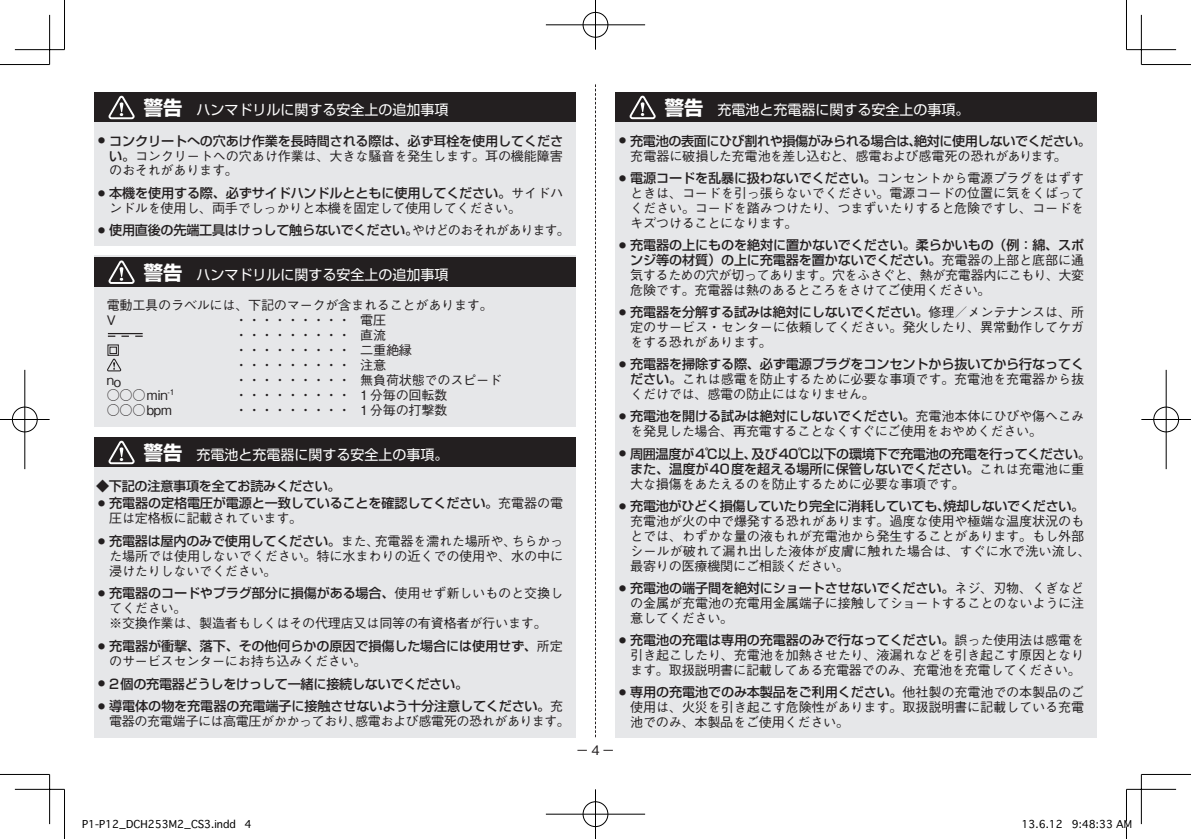
<style>
.page{position:relative;width:1191px;height:839px;background:#fff}
.page>*{position:absolute;margin:0;border:0;box-sizing:border-box;transform-origin:0 0}
.t1{font:14px "Shin Go Pro";color:#fff}
.t2{font:500 13.12px/14.9px "Gothic BBB Pro";letter-spacing:-.02em;color:#231f20}
.t3{font:500 13.12px/14.9px "Shin Go Pro";letter-spacing:-.01em;color:#231f20;text-align:right}
.t4{font:500 13.12px "Shin Go Pro";letter-spacing:-.035em;color:#231f20}
.t5{font:500 13.12px "Gothic BBB Pro";letter-spacing:-.055em;color:#231f20}
.t6{font:10.5px "Osaka";color:#000}
.s1{font-weight:700;font-size:19.25px}
.s2{font-family:"Shin Go Pro"}
.s3{font-family:"Gothic BBB Pro"}
</style>
<div class="page">
<svg style="left:595px;top:84px;width:1px;height:653px"></svg>
<div style="left:94px;top:92px;width:481px;height:154px;background:#e6e7e9"></div>
<div style="left:94px;top:92px;width:481px;height:30px;background:#231f20"></div>
<svg style="left:108px;top:95px;width:27px;height:25px"></svg>
<div style="left:94px;top:255px;width:481px;height:172px;background:#e6e7e9"></div>
<div style="left:94px;top:257px;width:481px;height:29px;background:#231f20"></div>
<svg style="left:108px;top:260px;width:27px;height:24px"></svg>
<hr style="left:108px;top:333px;width:35px;height:1px;background:#231f20">
<svg style="left:108px;top:335px;width:7px;height:2px"></svg>
<svg style="left:121px;top:335px;width:8px;height:2px"></svg>
<svg style="left:135px;top:335px;width:8px;height:2px"></svg>
<div style="left:110px;top:347px;width:7px;height:7px;border:1px solid #231f20"></div>
<div style="left:108px;top:344px;width:11px;height:11px;border:1px solid #231f20"></div>
<svg style="left:107px;top:358px;width:15px;height:13px"></svg>
<div style="left:94px;top:437px;width:481px;height:300px;background:#e6e7e9"></div>
<div style="left:94px;top:437px;width:481px;height:30px;background:#231f20"></div>
<svg style="left:108px;top:440px;width:27px;height:24px"></svg>
<div style="left:615px;top:92px;width:481px;height:645px;background:#e6e7e9"></div>
<div style="left:615px;top:92px;width:481px;height:30px;background:#231f20"></div>
<svg style="left:629px;top:96px;width:26px;height:23px"></svg>
<hr style="left:0;top:64px;width:50px;height:1px;background:#000">
<hr style="left:1141px;top:64px;width:50px;height:1px;background:#000">
<hr style="left:0;top:774px;width:50px;height:1px;background:#000">
<hr style="left:1141px;top:774px;width:50px;height:1px;background:#000">
<hr style="left:64px;top:0;width:1px;height:50px;background:#000">
<hr style="left:64px;top:789px;width:1px;height:49px;background:#000">
<hr style="left:1126px;top:0;width:1px;height:50px;background:#000">
<hr style="left:1126px;top:789px;width:1px;height:49px;background:#000">
<hr style="left:15px;top:49px;width:49px;height:1px;background:#000">
<hr style="left:1126px;top:49px;width:50px;height:1px;background:#000">
<hr style="left:15px;top:788px;width:49px;height:1px;background:#000">
<hr style="left:1126px;top:788px;width:50px;height:1px;background:#000">
<hr style="left:49px;top:15px;width:1px;height:49px;background:#000">
<hr style="left:49px;top:774px;width:1px;height:49px;background:#000">
<hr style="left:1141px;top:15px;width:1px;height:49px;background:#000">
<hr style="left:1141px;top:774px;width:1px;height:49px;background:#000">
<div style="left:582px;top:11px;width:27px;height:27px;border:2px solid #fff;border-radius:50%"></div>
<hr style="left:546px;top:24px;width:99px;height:2px;background:#fff">
<hr style="left:594px;top:0;width:3px;height:50px;background:#fff">
<div style="left:583px;top:12px;width:25px;height:25px;border:1px solid #000;border-radius:50%"></div>
<hr style="left:546px;top:25px;width:99px;height:1px;background:#000">
<hr style="left:595px;top:0;width:1px;height:50px;background:#000">
<div style="left:582px;top:800px;width:27px;height:27px;border:2px solid #fff;border-radius:50%"></div>
<hr style="left:546px;top:812px;width:99px;height:3px;background:#fff">
<hr style="left:594px;top:789px;width:3px;height:49px;background:#fff">
<div style="left:583px;top:801px;width:25px;height:25px;border:1px solid #000;border-radius:50%"></div>
<hr style="left:546px;top:813px;width:99px;height:1px;background:#000">
<hr style="left:595px;top:789px;width:1px;height:49px;background:#000">
<div style="left:11px;top:406px;width:27px;height:27px;border:2px solid #fff;border-radius:50%"></div>
<hr style="left:0;top:418px;width:50px;height:2px;background:#fff">
<hr style="left:24px;top:370px;width:2px;height:99px;background:#fff">
<div style="left:12px;top:407px;width:25px;height:25px;border:1px solid #000;border-radius:50%"></div>
<hr style="left:0;top:419px;width:50px;height:1px;background:#000">
<hr style="left:25px;top:370px;width:1px;height:99px;background:#000">
<div style="left:1152px;top:406px;width:27px;height:27px;border:2px solid #fff;border-radius:50%"></div>
<hr style="left:1141px;top:418px;width:50px;height:2px;background:#fff">
<hr style="left:1165px;top:370px;width:2px;height:99px;background:#fff">
<div style="left:1153px;top:407px;width:25px;height:25px;border:1px solid #000;border-radius:50%"></div>
<hr style="left:1141px;top:419px;width:50px;height:1px;background:#000">
<hr style="left:1165px;top:370px;width:1px;height:99px;background:#000">
<p class="t1" style="left:144px;top:98px;width:306px"><span class="s1">警告</span>　ハンマドリルに関する安全上の追加事項</p>
<p class="t3" style="left:98px;top:132px;width:466px"><sup>●</sup> コンクリートへの穴あけ作業を長時間される際は、必ず耳栓を使用してくださ</p>
<p class="t2" style="left:109px;top:146px;width:455px"><span class="s2">い。</span>コンクリートへの穴あけ作業は、大きな騒音を発生します。耳の機能障害のおそれがあります。</p>
<p class="t3" style="left:98px;top:184px;width:466px"><sup>●</sup> 本機を使用する際、必ずサイドハンドルとともに使用してください。<span class="s3">サイドハ</span></p>
<p class="t2" style="left:109px;top:199px;width:413px">ンドルを使用し、両手でしっかりと本機を固定して使用してください。</p>
<p class="t3" style="left:98px;top:221px;width:473px"><sup>●</sup> 使用直後の先端工具はけっして触らないでください。<span class="s3">やけどのおそれがあります。</span></p>
<p class="t1" style="left:144px;top:263px;width:306px"><span class="s1">警告</span>　ハンマドリルに関する安全上の追加事項</p>
<p class="t2" style="left:107px;top:296px;width:388px">電動工具のラベルには、下記のマークが含まれることがあります。<br>V</p>
<p class="t2" style="left:235px;top:311px;width:179px">・・・・・・・・・ 電圧<br>・・・・・・・・・ 直流<br>・・・・・・・・・ 二重絶縁・・・・・・・・・ 注意</p>
<p class="t2" style="left:107px;top:371px;width:16px">no</p>
<p class="t2" style="left:235px;top:370px;width:269px">・・・・・・・・・ 無負荷状態でのスピード</p>
<p class="t2" style="left:107px;top:385px;width:70px">○○○min<sup>-1</sup></p>
<p class="t2" style="left:235px;top:385px;width:214px">・・・・・・・・・ 1分毎の回転数</p>
<p class="t2" style="left:107px;top:400px;width:66px">○○○bpm</p>
<p class="t2" style="left:235px;top:400px;width:214px">・・・・・・・・・ 1分毎の打撃数</p>
<p class="t1" style="left:144px;top:443px;width:306px"><span class="s1">警告</span>　充電池と充電器に関する安全上の事項。</p>
<p class="t3" style="left:96px;top:476px;width:246px">◆下記の注意事項を全てお読みください。</p>
<p class="t3" style="left:98px;top:494px;width:466px"><sup>●</sup> 充電器の定格電圧が電源と一致していることを確認してください。<span class="s3">充電器の電</span></p>
<p class="t2" style="left:109px;top:509px;width:195px">圧は定格板に記載されています。</p>
<p class="t3" style="left:98px;top:531px;width:466px"><sup>●</sup> 充電器は屋内のみで使用してください。<span class="s3">また、充電器を濡れた場所や、ちらかっ</span></p>
<p class="t2" style="left:109px;top:546px;width:455px">た場所では使用しないでください。特に水まわりの近くでの使用や、水の中に浸けたりしないでください。</p>
<p class="t3" style="left:98px;top:584px;width:466px"><sup>●</sup> 充電器のコードやプラグ部分に損傷がある場合、<span class="s3">使用せず新しいものと交換し</span></p>
<p class="t2" style="left:109px;top:599px;width:439px">てください。<br>※交換作業は、製造者もしくはその代理店又は同等の有資格者が行います。</p>
<p class="t3" style="left:98px;top:636px;width:466px"><sup>●</sup> 充電器が衝撃、落下、その他何らかの原因で損傷した場合には使用せず、<span class="s3">所定</span></p>
<p class="t2" style="left:109px;top:651px;width:259px">のサービスセンターにお持ち込みください。</p>
<p class="t3" style="left:98px;top:674px;width:371px"><sup>●</sup> 2個の充電器どうしをけっして一緒に接続しないでください。</p>
<p class="t3" style="left:98px;top:697px;width:466px"><sup>●</sup> 導電体の物を充電器の充電端子に接触させないよう十分注意してください。<span class="s3">充</span></p>
<p class="t2" style="left:109px;top:712px;width:462px">電器の充電端子には高電圧がかかっており、感電および感電死の恐れがあります。</p>
<p class="t1" style="left:665px;top:98px;width:306px"><span class="s1">警告</span>　充電池と充電器に関する安全上の事項。</p>
<p class="t4" style="left:619px;top:130px;width:473px"><sup>●</sup> 充電池の表面にひび割れや損傷がみられる場合は、絶対に使用しないでください。</p>
<p class="t5" style="left:630px;top:145px;width:438px">充電器に破損した充電池を差し込むと、感電および感電死の恐れがあります。</p>
<p class="t3" style="left:619px;top:169px;width:466px"><sup>●</sup> 電源コードを乱暴に扱わないでください。<span class="s3">コンセントから電源プラグをはずす</span></p>
<p class="t2" style="left:630px;top:184px;width:455px;text-align:justify">ときは、コードを引っ張らないでください。電源コードの位置に気をくばってください。コードを踏みつけたり、つまずいたりすると危険ですし、コードをキズつけることになります。</p>
<p class="t3" style="left:619px;top:236px;width:466px"><sup>●</sup> 充電器の上にものを絶対に置かないでください。柔らかいもの（例：綿、スポンジ等の材質）の上に充電器を置かないでください。<span class="s3">充電器の上部と底部に通</span></p>
<p class="t2" style="left:630px;top:266px;width:456px">気するための穴が切ってあります。穴をふさぐと、熱が充電器内にこもり、大変危険です。充電器は熱のあるところをさけてご使用ください。</p>
<p class="t3" style="left:619px;top:303px;width:466px"><sup>●</sup> 充電器を分解する試みは絶対にしないでください。<span class="s3">修理／メンテナンスは、所</span></p>
<p class="t2" style="left:630px;top:318px;width:455px">定のサービス・センターに依頼してください。発火したり、異常動作してケガをする恐れがあります。</p>
<p class="t3" style="left:619px;top:355px;width:466px"><sup>●</sup> 充電器を掃除する際、必ず電源プラグをコンセントから抜いてから行なってく</p>
<p class="t2" style="left:630px;top:370px;width:455px"><span class="s2">ださい。</span>これは感電を防止するために必要な事項です。充電池を充電器から抜くだけでは、感電の防止にはなりません。</p>
<p class="t3" style="left:619px;top:407px;width:466px"><sup>●</sup> 充電池を開ける試みは絶対にしないでください。<span class="s3">充電池本体にひびや傷へこみ</span></p>
<p class="t2" style="left:630px;top:422px;width:413px">を発見した場合、再充電することなくすぐにご使用をおやめください。</p>
<p class="t3" style="left:619px;top:444px;width:473px;text-align:center"><sup>●</sup> 周囲温度が4℃以上、及び40℃以下の環境下で充電池の充電を行ってください。また、温度が40度を超える場所に保管しないでください。<span class="s3">これは充電池に重</span></p>
<p class="t2" style="left:630px;top:474px;width:336px">大な損傷をあたえるのを防止するために必要な事項です。</p>
<p class="t3" style="left:619px;top:497px;width:466px"><sup>●</sup> 充電池がひどく損傷していたり完全に消耗していても、焼却しないでください。</p>
<p class="t2" style="left:630px;top:511px;width:462px">充電池が火の中で爆発する恐れがあります。過度な使用や極端な温度状況のもとでは、わずかな量の液もれが充電池から発生することがあります。もし外部シールが破れて漏れ出した液体が皮膚に触れた場合は、すぐに水で洗い流し、最寄りの医療機関にご相談ください。</p>
<p class="t3" style="left:619px;top:578px;width:466px"><sup>●</sup> 充電池の端子間を絶対にショートさせないでください。<span class="s3">ネジ、刃物、くぎなど</span></p>
<p class="t2" style="left:630px;top:593px;width:456px">の金属が充電池の充電用金属端子に接触してショートすることのないように注意してください。</p>
<p class="t3" style="left:619px;top:631px;width:466px"><sup>●</sup> 充電池の充電は専用の充電器のみで行なってください。<span class="s3">誤った使用法は感電を</span></p>
<p class="t2" style="left:630px;top:646px;width:455px">引き起こしたり、充電池を加熱させたり、液漏れなどを引き起こす原因となります。取扱説明書に記載してある充電器でのみ、充電池を充電してください。</p>
<p class="t3" style="left:619px;top:683px;width:466px"><sup>●</sup> 専用の充電池でのみ本製品をご利用ください。<span class="s3">他社製の充電池での本製品のご</span></p>
<p class="t2" style="left:630px;top:698px;width:455px">使用は、火災を引き起こす危険性があります。取扱説明書に記載している充電池でのみ、本製品をご使用ください。</p>
<p class="t2" style="left:576px;top:741px;width:41px">ー4ー</p>
<p class="t6" style="left:82px;top:817px;width:171px">P1-P12_DCH253M2_CS3.indd 4</p>
<p class="t6" style="left:1021px;top:817px;width:112px">13.6.12 9:48:33 AM</p>
</div>
